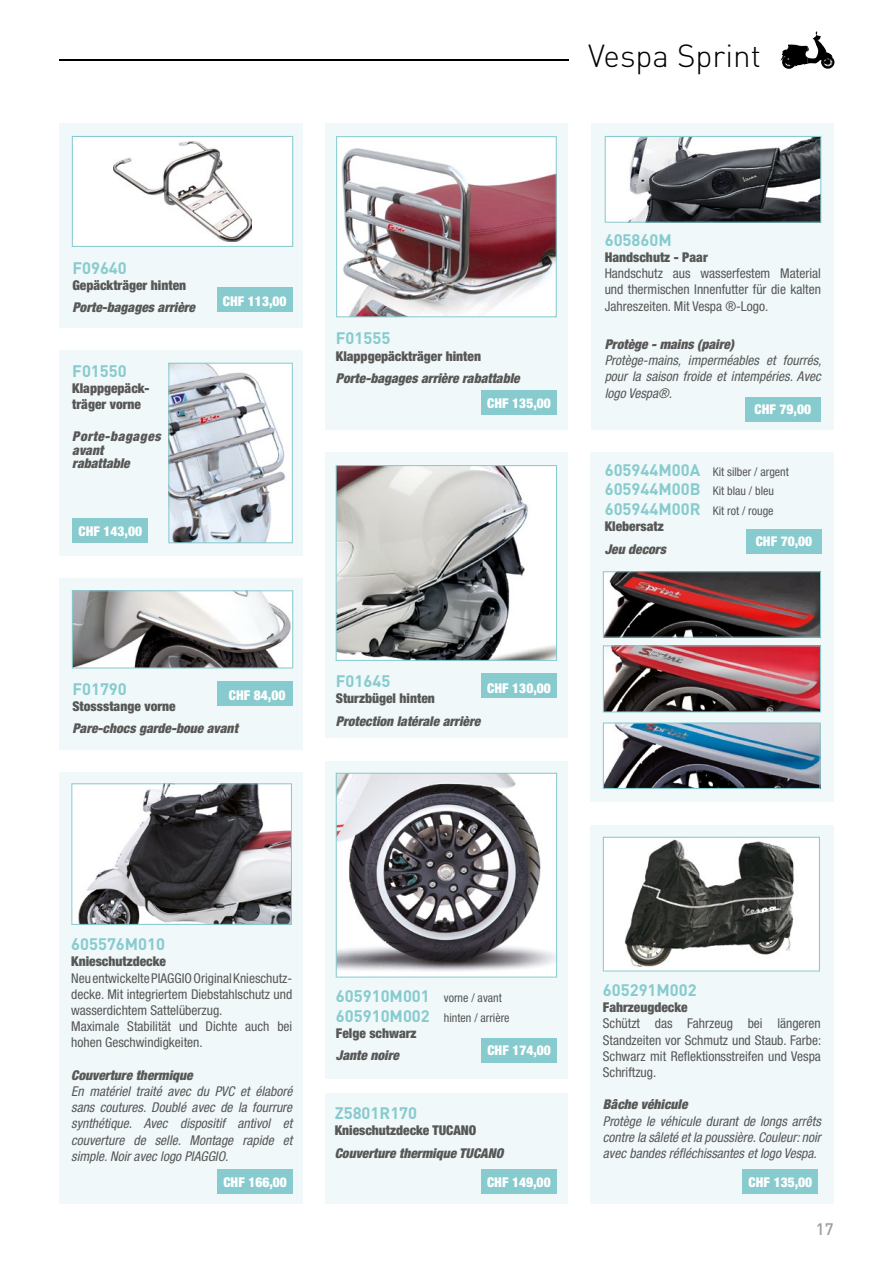
<style>
.page{position:relative;width:893px;height:1263px;background:#fff}
.page>*{position:absolute;margin:0;border:0;box-sizing:border-box;transform-origin:0 0}
.t1{font:300 31.5px "DIN";color:#000}
.t2{font:700 16.5px "DIN";color:#87cbce}
.t3{font:500 16.5px "DIN";color:#9d9d9c}
.t4{font:condensed 13.5px/16.2px "Helvetica Neue LT Pro";color:#575756;text-align:justify}
.t5{font:italic condensed 13.5px/16.2px "Helvetica Neue LT Pro";color:#575756;text-align:justify}
.t6{font:italic 900 condensed 13.5px/13.2px "Helvetica Neue LT Pro";color:#575756}
.t7{font:900 condensed 13.5px/16.2px "Helvetica Neue LT Pro";color:#575756}
.t8{font:900 condensed 13.5px "Helvetica Neue LT Pro";color:#fff}
.t9{font:condensed 12px/19.8px "Helvetica Neue LT Pro";color:#575756}
.s1{font-family:"DIN";font-weight:700;font-stretch:normal;font-size:16.5px;color:#87cbce}
</style>
<div class="page">
<div style="left:325px;top:761px;width:243px;height:317px;background:#f0f8f9"></div>
<svg style="left:336px;top:773px;width:221px;height:205px"></svg>
<div style="left:591px;top:452px;width:243px;height:350px;background:#f0f8f9"></div>
<div style="left:59px;top:123px;width:243px;height:205px;background:#f0f8f9"></div>
<svg style="left:72px;top:136px;width:221px;height:111px"></svg>
<div style="left:59px;top:772px;width:243px;height:432px;background:#f0f8f9"></div>
<svg style="left:71px;top:783px;width:221px;height:142px"></svg>
<div style="left:591px;top:825px;width:243px;height:379px;background:#f0f8f9"></div>
<svg style="left:603px;top:837px;width:217px;height:134px"></svg>
<div style="left:325px;top:123px;width:243px;height:307px;background:#f0f8f9"></div>
<div style="left:59px;top:350px;width:243px;height:205px;background:#f0f8f9"></div>
<svg style="left:168px;top:363px;width:125px;height:180px"></svg>
<div style="left:59px;top:578px;width:243px;height:171px;background:#f0f8f9"></div>
<svg style="left:72px;top:590px;width:221px;height:78px"></svg>
<div style="left:325px;top:452px;width:243px;height:286px;background:#f0f8f9"></div>
<svg style="left:336px;top:465px;width:221px;height:196px"></svg>
<div style="left:591px;top:123px;width:242px;height:307px;background:#f0f8f9"></div>
<svg style="left:605px;top:136px;width:216px;height:87px"></svg>
<img style="left:603px;top:722px;width:218px;height:67px">
<img style="left:603px;top:571px;width:218px;height:67px">
<img style="left:603px;top:645px;width:218px;height:67px">
<img style="left:336px;top:136px;width:221px;height:181px">
<hr style="left:60px;top:59px;width:509px;height:1px;background:#000">
<img style="left:780px;top:44px;width:28px;height:25px">
<img style="left:808px;top:31px;width:26px;height:38px">
<div style="left:325px;top:1093px;width:243px;height:111px;background:#f0f8f9"></div>
<div style="left:746px;top:529px;width:76px;height:25px;background:#87cbce"></div>
<div style="left:742px;top:1169px;width:76px;height:25px;background:#87cbce"></div>
<div style="left:72px;top:518px;width:76px;height:25px;background:#87cbce"></div>
<div style="left:217px;top:681px;width:76px;height:25px;background:#87cbce"></div>
<div style="left:217px;top:1169px;width:76px;height:25px;background:#87cbce"></div>
<div style="left:481px;top:1169px;width:76px;height:25px;background:#87cbce"></div>
<div style="left:481px;top:1038px;width:76px;height:25px;background:#87cbce"></div>
<div style="left:481px;top:673px;width:76px;height:25px;background:#87cbce"></div>
<div style="left:481px;top:390px;width:76px;height:25px;background:#87cbce"></div>
<div style="left:745px;top:397px;width:76px;height:24px;background:#87cbce"></div>
<div style="left:217px;top:287px;width:76px;height:25px;background:#87cbce"></div>
<h1 class="t1" style="left:588px;top:37px;width:175px">Vespa Sprint</h1>
<p class="t2" style="left:72px;top:257px;width:56px">F09640</p>
<p class="t7" style="left:72px;top:277px;width:115px">Gepäckträger hinten</p>
<p class="t6" style="left:72px;top:301px;width:124px">Porte-bagages arrière</p>
<p class="t2" style="left:72px;top:360px;width:56px">F01550</p>
<p class="t7" style="left:72px;top:380px;width:79px">Klappgepäck&shy;träger vorne</p>
<p class="t6" style="left:72px;top:430px;width:90px">Porte-bagages avant rabattable</p>
<p class="t8" style="left:78px;top:523px;width:65px">CHF 143,00</p>
<p class="t8" style="left:223px;top:293px;width:65px">CHF 113,00</p>
<p class="t2" style="left:336px;top:328px;width:56px">F01555</p>
<p class="t7" style="left:336px;top:348px;width:147px">Klappgepäckträger hinten</p>
<p class="t6" style="left:336px;top:371px;width:185px">Porte-bagages arrière rabattable</p>
<p class="t8" style="left:487px;top:395px;width:65px">CHF 135,00</p>
<p class="t2" style="left:72px;top:678px;width:56px">F01790</p>
<p class="t7" style="left:72px;top:698px;width:105px">Stossstange vorne</p>
<p class="t6" style="left:72px;top:722px;width:167px">Pare-chocs garde-boue avant</p>
<p class="t8" style="left:229px;top:687px;width:58px">CHF 84,00</p>
<p class="t2" style="left:336px;top:670px;width:56px">F01645</p>
<p class="t7" style="left:336px;top:690px;width:101px">Sturzbügel hinten</p>
<p class="t6" style="left:336px;top:714px;width:146px">Protection latérale arrière</p>
<p class="t8" style="left:487px;top:680px;width:65px">CHF 130,00</p>
<p class="t2" style="left:605px;top:229px;width:69px">605860M</p>
<p class="t7" style="left:605px;top:249px;width:105px">Handschutz - Paar</p>
<p class="t4" style="left:605px;top:265px;width:218px">Handschutz aus wasserfestem Material und thermischen Innenfutter für die kalten Jahreszeiten. Mit Vespa ®-Logo.</p>
<p class="t6" style="left:605px;top:337px;width:131px">Protège - mains (paire)</p>
<p class="t5" style="left:605px;top:352px;width:218px">Protège-mains, imperméables et fourrés, pour la saison froide et intempéries. Avec logo Vespa®.</p>
<p class="t8" style="left:755px;top:401px;width:58px">CHF 79,00</p>
<p class="t9" style="left:605px;top:461px;width:186px"><span class="s1">605944M00A</span> Kit silber / argent<br><span class="s1">605944M00B</span> Kit blau / bleu<br><span class="s1">605944M00R</span> Kit rot / rouge</p>
<p class="t7" style="left:605px;top:518px;width:60px">Klebersatz</p>
<p class="t6" style="left:605px;top:542px;width:63px">Jeu decors</p>
<p class="t8" style="left:756px;top:533px;width:58px">CHF 70,00</p>
<p class="t2" style="left:71px;top:933px;width:96px">605576M010</p>
<p class="t7" style="left:71px;top:953px;width:96px">Knieschutzdecke</p>
<p class="t4" style="left:71px;top:969px;width:223px;text-align:left">Neu entwickelte PIAGGIO Original Knieschutz&shy;decke. Mit integriertem Diebstahlschutz und wasserdichtem Sattelüberzug.<br>Maximale Stabilität und Dichte auch bei hohen Geschwindigkeiten.</p>
<p class="t6" style="left:71px;top:1068px;width:123px">Couverture thermique</p>
<p class="t5" style="left:71px;top:1083px;width:223px">En matériel traité avec du PVC et élaboré sans coutures. Doublé avec de la fourrure synthétique. Avec dispositif antivol et couverture de selle. Montage rapide et simple. Noir avec logo PIAGGIO.</p>
<p class="t9" style="left:336px;top:988px;width:175px"><span class="s1">605910M001</span> vorne / avant<br><span class="s1">605910M002</span> hinten / arrière</p>
<p class="t7" style="left:336px;top:1025px;width:82px">Felge schwarz</p>
<p class="t6" style="left:336px;top:1049px;width:65px">Jante noire</p>
<p class="t8" style="left:487px;top:1042px;width:65px">CHF 174,00</p>
<p class="t2" style="left:335px;top:1102px;width:84px">Z5801R170</p>
<p class="t7" style="left:335px;top:1122px;width:143px">Knieschutzdecke TUCANO</p>
<p class="t6" style="left:335px;top:1146px;width:170px">Couverture thermique TUCANO</p>
<p class="t8" style="left:223px;top:1174px;width:65px">CHF 166,00</p>
<p class="t8" style="left:487px;top:1174px;width:65px">CHF 149,00</p>
<p class="t2" style="left:603px;top:979px;width:96px">605291M002</p>
<p class="t7" style="left:603px;top:999px;width:86px">Fahrzeugdecke</p>
<p class="t4" style="left:603px;top:1015px;width:220px">Schützt das Fahrzeug bei längeren Standzeiten vor Schmutz und Staub. Farbe:<br>Schwarz mit Reflektionsstreifen und Vespa Schriftzug.</p>
<p class="t6" style="left:603px;top:1098px;width:86px">Bâche véhicule</p>
<p class="t5" style="left:603px;top:1113px;width:220px">Protège le véhicule durant de longs arrêts contre la sâleté et la poussière. Couleur: noir avec bandes réfléchissantes et logo Vespa.</p>
<p class="t8" style="left:749px;top:1174px;width:65px">CHF 135,00</p>
<p class="t3" style="left:816px;top:1218px;width:19px">17</p>
</div>
